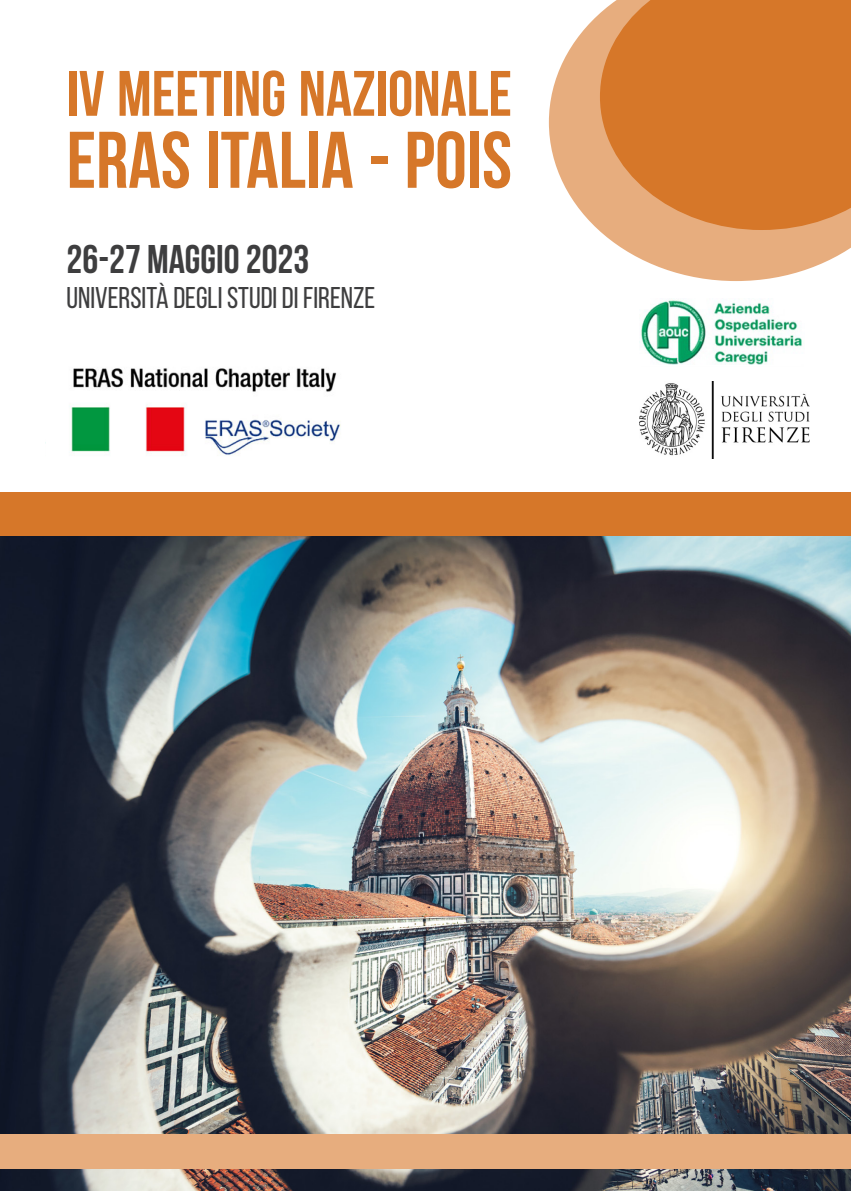
<style>
.page{position:relative;width:851px;height:1191px;background:#fff}
.page>*{position:absolute;margin:0;border:0;box-sizing:border-box;transform-origin:0 0}
.t1{font:700 80px "Bebas Neue";color:#d67729}
.t2{font:700 64px "Bebas Neue";color:#d67729}
.t3{font:700 40px "Bebas Neue";color:#3e3e3f}
.t4{font:30px "Bebas Neue";color:#3e3e3f}
</style>
<div class="page">
<img style="left:0;top:535px;width:850px;height:656px">
<svg style="left:549px;top:13px;width:301px;height:268px;fill:#e7ad7e"></svg>
<svg style="left:600px;top:0;width:250px;height:230px;background:#d87d33"></svg>
<img style="left:45px;top:368px;width:296px;height:88px">
<div style="left:0;top:492px;width:850px;height:43px;background:#d67729"></div>
<div style="left:0;top:1134px;width:850px;height:34px;background:#e7ad7e"></div>
<img style="left:639px;top:382px;width:170px;height:77px">
<img style="left:639px;top:300px;width:165px;height:65px">
<p class="t2" style="left:67px;top:59px;width:446px">IV MEETING NAZIONALE</p>
<p class="t1" style="left:67px;top:116px;width:447px">ERAS ITALIA - POIS</p>
<p class="t3" style="left:67px;top:237px;width:244px">26-27 MAGGIO 2023</p>
<p class="t4" style="left:67px;top:281px;width:310px">UNIVERSITÀ DEGLI STUDI DI FIRENZE</p>
</div>
